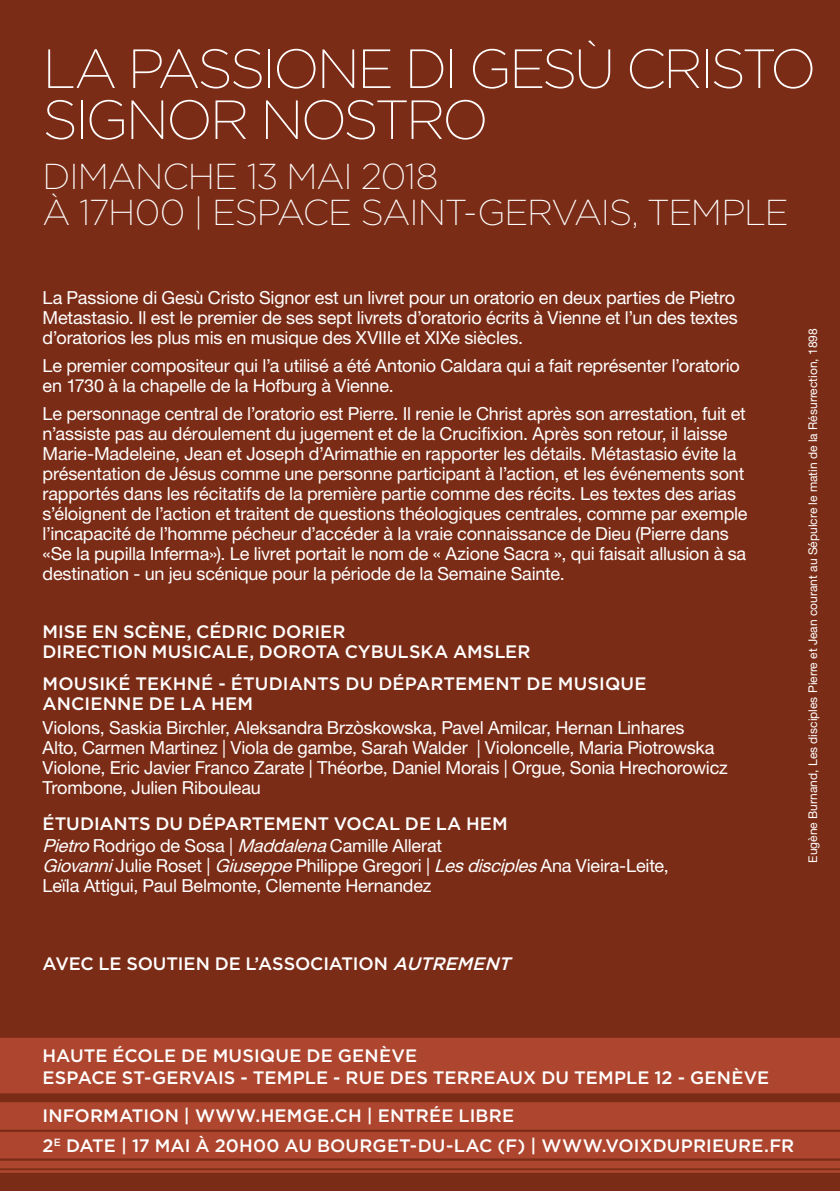
<style>
.page{position:relative;width:840px;height:1191px;background:#fff}
.page>*{position:absolute;margin:0;border:0;box-sizing:border-box;transform-origin:0 0}
.t1{font:200 55px/51px "Gotham";letter-spacing:-.055em;color:#fff}
.t2{font:200 36px "Gotham";letter-spacing:-.03em;color:#fff}
.t3{font:18px/20px "Helvetica Neue LT Std";letter-spacing:-.01em;color:#fff}
.t4{font:500 18px/32px "Gotham";letter-spacing:.005em;color:#fff}
.t5{font:12px "Helvetica Neue LT Std";color:#fff}
.s1{font-style:italic}
</style>
<div class="page">
<div style="left:0;top:0;width:839px;height:1191px;background:#7b2c16"></div>
<svg style="left:0;top:1038px;width:839px;height:134px;fill:#ae462f"></svg>
<p class="t1" style="left:43px;top:41px;width:775px">LA PASSIONE DI GESÙ CRISTO<br>SIGNOR NOSTRO</p>
<p class="t2" style="left:43px;top:154px;width:397px">DIMANCHE 13 MAI 2018</p>
<p class="t2" style="left:43px;top:190px;width:747px">À 17H00 | ESPACE SAINT-GERVAIS, TEMPLE</p>
<p class="t3" style="left:43px;top:287px;width:696px">La Passione di Gesù Cristo Signor est un livret pour un oratorio en deux parties de Pietro<br>Metastasio. Il est le premier de ses sept livrets d’oratorio écrits à Vienne et l’un des textes d’oratorios les plus mis en musique des XVIIIe et XIXe siècles.</p>
<p class="t3" style="left:43px;top:355px;width:698px">Le premier compositeur qui l’a utilisé a été Antonio Caldara qui a fait représenter l’oratorio en 1730 à la chapelle de la Hofburg à Vienne.</p>
<p class="t3" style="left:43px;top:403px;width:706px">Le personnage central de l’oratorio est Pierre. Il renie le Christ après son arrestation, fuit et n’assiste pas au déroulement du jugement et de la Crucifixion. Après son retour, il laisse Marie-Madeleine, Jean et Joseph d’Arimathie en rapporter les détails. Métastasio évite la présentation de Jésus comme une personne participant à l’action, et les événements sont rapportés dans les récitatifs de la première partie comme des récits. Les textes des arias s’éloignent de l’action et traitent de questions théologiques centrales, comme par exemple l’incapacité de l’homme pécheur d’accéder à la vraie connaissance de Dieu (Pierre dans «Se la pupilla Inferma»). Le livret portait le nom de « Azione Sacra », qui faisait allusion à sa destination - un jeu scénique pour la période de la Semaine Sainte.</p>
<p class="t4" style="left:43px;top:615px;width:304px">MISE EN SCÈNE, CÉDRIC DORIER</p>
<p class="t4" style="left:43px;top:635px;width:605px">DIRECTION MUSICALE, DOROTA CYBULSKA AMSLER<br>MOUSIKÉ TEKHNÉ - ÉTUDIANTS DU DÉPARTEMENT DE MUSIQUE</p>
<p class="t4" style="left:43px;top:687px;width:212px">ANCIENNE DE LA HEM</p>
<p class="t3" style="left:43px;top:717px;width:643px">Violons, Saskia Birchler, Aleksandra Brzòskowska, Pavel Amilcar, Hernan Linhares</p>
<p class="t3" style="left:43px;top:737px;width:673px">Alto, Carmen Martinez | Viola de gambe, Sarah Walder | Violoncelle, Maria Piotrowska</p>
<p class="t3" style="left:43px;top:757px;width:686px">Violone, Eric Javier Franco Zarate | Théorbe, Daniel Morais | Orgue, Sonia Hrechorowicz</p>
<p class="t3" style="left:43px;top:777px;width:220px">Trombone, Julien Ribouleau</p>
<p class="t4" style="left:43px;top:807px;width:466px">ÉTUDIANTS DU DÉPARTEMENT VOCAL DE LA HEM</p>
<p class="t3" style="left:43px;top:835px;width:627px"><span class="s1">Pietro</span>Rodrigo de Sosa | <span class="s1">Maddalena</span>Camille Allerat<br><span class="s1">Giovanni</span>Julie Roset | <span class="s1">Giuseppe</span>Philippe Gregori | <span class="s1">Lesdisciples</span>Ana Vieira-Leite,<br>Leïla Attigui, Paul Belmonte, Clemente Hernandez</p>
<p class="t4" style="left:43px;top:947px;width:475px">AVEC LE SOUTIEN DE L’ASSOCIATION <span class="s1">AUTREMENT</span></p>
<p class="t5" style="left:805px;top:862px;width:536px;rotate:-90deg">Eugène Burnand, Les disciples Pierre et Jean courant au Sépulcre le matin de la Résurrection, 1898</p>
<p class="t4" style="left:43px;top:1039px;width:376px">HAUTE ÉCOLE DE MUSIQUE DE GENÈVE</p>
<p class="t4" style="left:43px;top:1061px;width:728px">ESPACE ST-GERVAIS - TEMPLE - RUE DES TERREAUX DU TEMPLE 12 - GENÈVE</p>
<p class="t4" style="left:43px;top:1099px;width:473px">INFORMATION | WWW.HEMGE.CH | ENTRÉE LIBRE</p>
<p class="t4" style="left:43px;top:1129px;width:752px">2<sup>E</sup> DATE | 17 MAI À 20H00 AU BOURGET-DU-LAC (F) | WWW.VOIXDUPRIEURE.FR</p>
</div>
